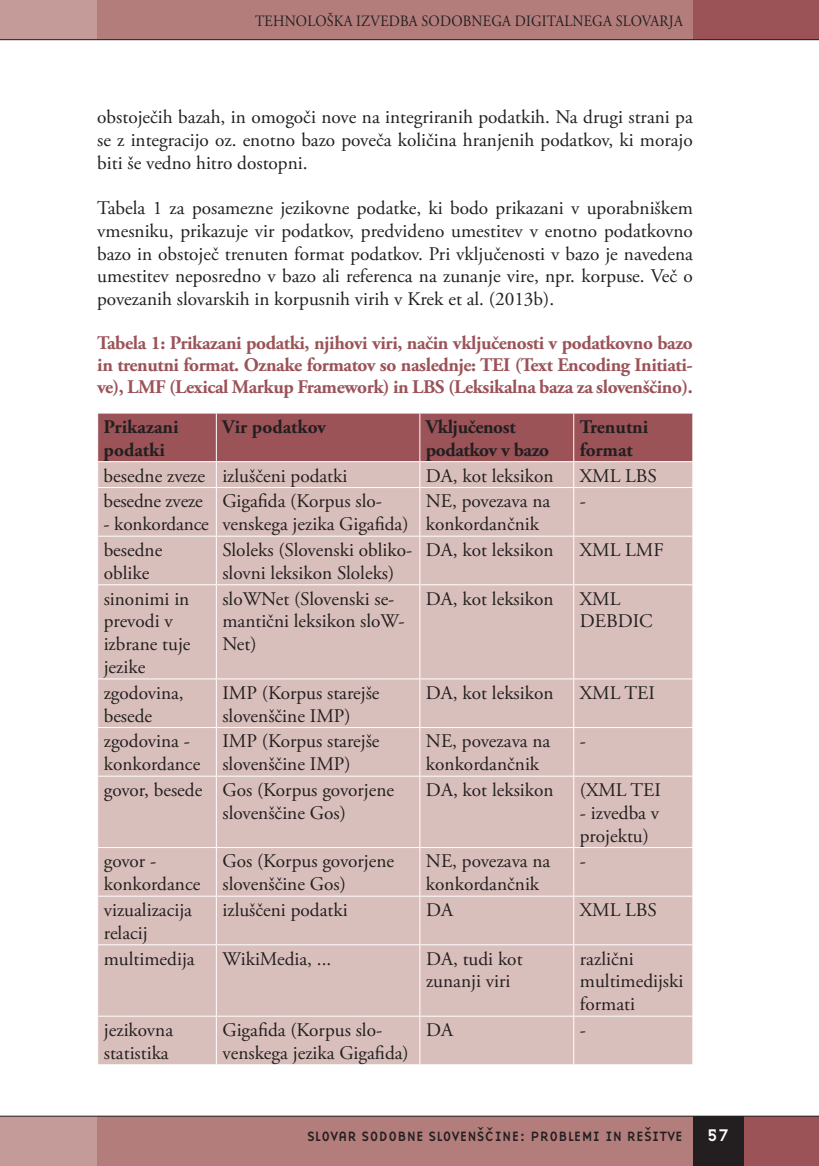
<style>
.page{position:relative;width:819px;height:1166px;background:#fff}
.page>*{position:absolute;margin:0;border:0;box-sizing:border-box;transform-origin:0 0}
.t1{font:19.25px/22.8px "Adobe Garamond Pro";letter-spacing:-.01em;color:#231f20}
.t2{font:700 19.25px/22.4px "Adobe Garamond Pro";letter-spacing:-.02em;color:#9b5358;text-align:justify}
.t3{font:700 19.25px/22.8px "Adobe Garamond Pro";color:#231f20}
.t4{font:700 19.25px/22.8px "Adobe Garamond Pro";letter-spacing:-.02em;color:#231f20}
.t5{font:17.5px "Base Nine";color:#fff}
.t6{font:15.75px "Adobe Garamond Pro";letter-spacing:.015em;color:#231f20;scale:.9 1}
.t7{font:14px "Base Nine";color:#231f20}
</style>
<div class="page">
<div style="left:97px;top:0;width:596px;height:40px;background:#b37d7c"></div>
<div style="left:72px;top:1116px;width:620px;height:50px;background:#b37d7c"></div>
<div style="left:0;top:1116px;width:97px;height:50px;background:#c59b99"></div>
<div style="left:0;top:0;width:97px;height:40px;background:#c59b99"></div>
<div style="left:743px;top:1116px;width:75px;height:50px;background:#9b5358"></div>
<div style="left:692px;top:1116px;width:51px;height:50px;background:#231f20"></div>
<div style="left:692px;top:0;width:126px;height:40px;background:#9b5358"></div>
<hr style="left:0;top:39px;width:818px;height:1px;background:#231f20">
<hr style="left:0;top:1116px;width:818px;height:1px;background:#231f20">
<div style="left:98px;top:488px;width:594px;height:576px;background:#d9bfbc"></div>
<svg style="left:97px;top:413px;width:596px;height:74px;background:#b27c7e"></svg>
<hr style="left:216px;top:488px;width:1px;height:48px;background:#fff">
<hr style="left:419px;top:488px;width:1px;height:48px;background:#fff">
<hr style="left:573px;top:488px;width:1px;height:48px;background:#fff">
<hr style="left:97px;top:536px;width:119px;height:1px;background:#fff">
<hr style="left:216px;top:536px;width:204px;height:1px;background:#fff">
<hr style="left:216px;top:536px;width:1px;height:48px;background:#fff">
<hr style="left:420px;top:536px;width:153px;height:1px;background:#fff">
<hr style="left:419px;top:536px;width:1px;height:48px;background:#fff">
<hr style="left:573px;top:536px;width:120px;height:1px;background:#fff">
<hr style="left:573px;top:536px;width:1px;height:48px;background:#fff">
<hr style="left:97px;top:584px;width:119px;height:1px;background:#fff">
<hr style="left:216px;top:584px;width:204px;height:1px;background:#fff">
<hr style="left:216px;top:585px;width:1px;height:93px;background:#fff">
<hr style="left:420px;top:584px;width:153px;height:1px;background:#fff">
<hr style="left:419px;top:585px;width:1px;height:93px;background:#fff">
<hr style="left:573px;top:584px;width:120px;height:1px;background:#fff">
<hr style="left:573px;top:585px;width:1px;height:93px;background:#fff">
<hr style="left:97px;top:678px;width:119px;height:1px;background:#fff">
<hr style="left:216px;top:678px;width:204px;height:1px;background:#fff">
<hr style="left:216px;top:679px;width:1px;height:48px;background:#fff">
<hr style="left:420px;top:678px;width:153px;height:1px;background:#fff">
<hr style="left:419px;top:679px;width:1px;height:48px;background:#fff">
<hr style="left:573px;top:678px;width:120px;height:1px;background:#fff">
<hr style="left:573px;top:679px;width:1px;height:48px;background:#fff">
<hr style="left:97px;top:727px;width:119px;height:1px;background:#fff">
<hr style="left:216px;top:727px;width:204px;height:1px;background:#fff">
<hr style="left:216px;top:728px;width:1px;height:48px;background:#fff">
<hr style="left:420px;top:727px;width:153px;height:1px;background:#fff">
<hr style="left:419px;top:728px;width:1px;height:48px;background:#fff">
<hr style="left:573px;top:727px;width:120px;height:1px;background:#fff">
<hr style="left:573px;top:728px;width:1px;height:48px;background:#fff">
<hr style="left:97px;top:776px;width:119px;height:1px;background:#fff">
<hr style="left:216px;top:776px;width:204px;height:1px;background:#fff">
<hr style="left:216px;top:776px;width:1px;height:71px;background:#fff">
<hr style="left:420px;top:776px;width:153px;height:1px;background:#fff">
<hr style="left:419px;top:776px;width:1px;height:71px;background:#fff">
<hr style="left:573px;top:776px;width:120px;height:1px;background:#fff">
<hr style="left:573px;top:776px;width:1px;height:71px;background:#fff">
<hr style="left:97px;top:847px;width:119px;height:1px;background:#fff">
<hr style="left:216px;top:847px;width:204px;height:1px;background:#fff">
<hr style="left:216px;top:848px;width:1px;height:48px;background:#fff">
<hr style="left:420px;top:847px;width:153px;height:1px;background:#fff">
<hr style="left:419px;top:848px;width:1px;height:48px;background:#fff">
<hr style="left:573px;top:847px;width:120px;height:1px;background:#fff">
<hr style="left:573px;top:848px;width:1px;height:48px;background:#fff">
<hr style="left:97px;top:896px;width:119px;height:1px;background:#fff">
<hr style="left:216px;top:896px;width:204px;height:1px;background:#fff">
<hr style="left:216px;top:896px;width:1px;height:48px;background:#fff">
<hr style="left:420px;top:896px;width:153px;height:1px;background:#fff">
<hr style="left:419px;top:896px;width:1px;height:48px;background:#fff">
<hr style="left:573px;top:896px;width:120px;height:1px;background:#fff">
<hr style="left:573px;top:896px;width:1px;height:48px;background:#fff">
<hr style="left:97px;top:944px;width:119px;height:1px;background:#fff">
<hr style="left:216px;top:944px;width:204px;height:1px;background:#fff">
<hr style="left:216px;top:945px;width:1px;height:71px;background:#fff">
<hr style="left:420px;top:944px;width:153px;height:1px;background:#fff">
<hr style="left:419px;top:945px;width:1px;height:71px;background:#fff">
<hr style="left:573px;top:944px;width:120px;height:1px;background:#fff">
<hr style="left:573px;top:945px;width:1px;height:71px;background:#fff">
<hr style="left:97px;top:1016px;width:119px;height:1px;background:#fff">
<hr style="left:216px;top:1016px;width:204px;height:1px;background:#fff">
<hr style="left:216px;top:1016px;width:1px;height:48px;background:#fff">
<hr style="left:420px;top:1016px;width:153px;height:1px;background:#fff">
<hr style="left:419px;top:1016px;width:1px;height:48px;background:#fff">
<hr style="left:573px;top:1016px;width:120px;height:1px;background:#fff">
<hr style="left:573px;top:1016px;width:1px;height:48px;background:#fff">
<p class="t6" style="left:255px;top:11px;width:477px">TEHNOLOŠKA IZVEDBA SODOBNEGA DIGITALNEGA SLOVARJA</p>
<p class="t1" style="left:97px;top:106px;width:597px;text-align:justify">obstoječih bazah, in omogoči nove na integriranih podatkih. Na drugi strani pa se z integracijo oz. enotno bazo poveča količina hranjenih podatkov, ki morajo biti še vedno hitro dostopni.</p>
<p class="t1" style="left:97px;top:197px;width:597px;text-align:justify">Tabela 1 za posamezne jezikovne podatke, ki bodo prikazani v uporabniškem vmesniku, prikazuje vir podatkov, predvideno umestitev v enotno podatkovno bazo in obstoječ trenuten format podatkov. Pri vključenosti v bazo je navedena umestitev neposredno v bazo ali referenca na zunanje vire, npr. korpuse. Več o povezanih slovarskih in korpusnih virih v Krek et al. (2013b).</p>
<p class="t2" style="left:97px;top:332px;width:597px">Tabela 1: Prikazani podatki, njihovi viri, način vključenosti v podatkovno bazo in trenutni format. Oznake formatov so naslednje: TEI (Text Encoding Initiati&shy;ve), LMF (Lexical Markup Framework) in LBS (Leksikalna baza za slovenščino).</p>
<p class="t3" style="left:104px;top:416px;width:77px">Prikazani podatki</p>
<p class="t3" style="left:222px;top:416px;width:105px">Vir podatkov</p>
<p class="t4" style="left:426px;top:416px;width:125px">Vključenost podatkov v bazo</p>
<p class="t3" style="left:579px;top:416px;width:70px">Trenutni format</p>
<p class="t1" style="left:104px;top:465px;width:245px">besedne zveze izluščeni podatki</p>
<p class="t1" style="left:426px;top:465px;width:129px">DA, kot leksikon</p>
<p class="t1" style="left:579px;top:465px;width:79px">XML LBS</p>
<p class="t1" style="left:104px;top:491px;width:101px">besedne zveze</p>
<p class="t1" style="left:104px;top:513px;width:107px">- konkordance</p>
<p class="t1" style="left:222px;top:491px;width:188px">Gigafida (Korpus slo&shy;venskega jezika Gigafida)</p>
<p class="t1" style="left:426px;top:491px;width:126px">NE, povezava na konkordančnik</p>
<p class="t1" style="left:579px;top:491px;width:8px">-</p>
<p class="t1" style="left:104px;top:539px;width:60px">besedne oblike</p>
<p class="t1" style="left:222px;top:539px;width:191px">Sloleks (Slovenski obliko&shy;slovni leksikon Sloleks)</p>
<p class="t1" style="left:426px;top:539px;width:129px">DA, kot leksikon</p>
<p class="t1" style="left:579px;top:539px;width:85px">XML LMF</p>
<p class="t1" style="left:104px;top:588px;width:88px">sinonimi in prevodi v izbrane tuje jezike</p>
<p class="t1" style="left:222px;top:588px;width:184px">sloWNet (Slovenski se&shy;mantični leksikon sloW-<br>Net)</p>
<p class="t1" style="left:426px;top:588px;width:129px">DA, kot leksikon</p>
<p class="t1" style="left:579px;top:588px;width:74px">XML<br>DEBDIC</p>
<p class="t1" style="left:104px;top:682px;width:82px">zgodovina, besede</p>
<p class="t1" style="left:222px;top:682px;width:159px">IMP (Korpus starejše slovenščine IMP)</p>
<p class="t1" style="left:426px;top:682px;width:129px">DA, kot leksikon</p>
<p class="t1" style="left:579px;top:682px;width:76px">XML TEI</p>
<p class="t1" style="left:104px;top:730px;width:98px">zgodovina - konkordance</p>
<p class="t1" style="left:222px;top:730px;width:159px">IMP (Korpus starejše slovenščine IMP)</p>
<p class="t1" style="left:426px;top:730px;width:126px">NE, povezava na konkordančnik</p>
<p class="t1" style="left:579px;top:730px;width:8px">-</p>
<p class="t1" style="left:222px;top:779px;width:173px;text-indent:-119px">govor, besede Gos (Korpus govorjene slovenščine Gos)</p>
<p class="t1" style="left:426px;top:779px;width:129px">DA, kot leksikon</p>
<p class="t1" style="left:579px;top:779px;width:83px">(XML TEI</p>
<p class="t1" style="left:579px;top:802px;width:81px">- izvedba v projektu)</p>
<p class="t1" style="left:104px;top:850px;width:98px">govor - konkordance</p>
<p class="t1" style="left:222px;top:850px;width:173px">Gos (Korpus govorjene slovenščine Gos)</p>
<p class="t1" style="left:426px;top:850px;width:126px">NE, povezava na konkordančnik</p>
<p class="t1" style="left:580px;top:850px;width:8px">-</p>
<p class="t1" style="left:104px;top:899px;width:90px">vizualizacija relacij</p>
<p class="t1" style="left:222px;top:899px;width:127px">izluščeni podatki</p>
<p class="t1" style="left:426px;top:899px;width:29px">DA</p>
<p class="t1" style="left:580px;top:899px;width:79px">XML LBS</p>
<p class="t1" style="left:104px;top:948px;width:92px">multimedija</p>
<p class="t1" style="left:222px;top:948px;width:110px">WikiMedia, ...</p>
<p class="t1" style="left:426px;top:948px;width:98px">DA, tudi kot zunanji viri</p>
<p class="t1" style="left:580px;top:948px;width:105px">različni multimedijski formati</p>
<p class="t1" style="left:104px;top:1019px;width:71px">jezikovna statistika</p>
<p class="t1" style="left:222px;top:1019px;width:188px">Gigafida (Korpus slo&shy;venskega jezika Gigafida)</p>
<p class="t1" style="left:426px;top:1019px;width:29px">DA</p>
<p class="t1" style="left:580px;top:1019px;width:8px">-</p>
<p class="t7" style="left:307px;top:1126px;width:377px">SLOVAR SODOBNE SLOVENŠCˇINE: PROBLEMI IN REŠITVE</p>
<p class="t5" style="left:706px;top:1123px;width:25px">57</p>
</div>
